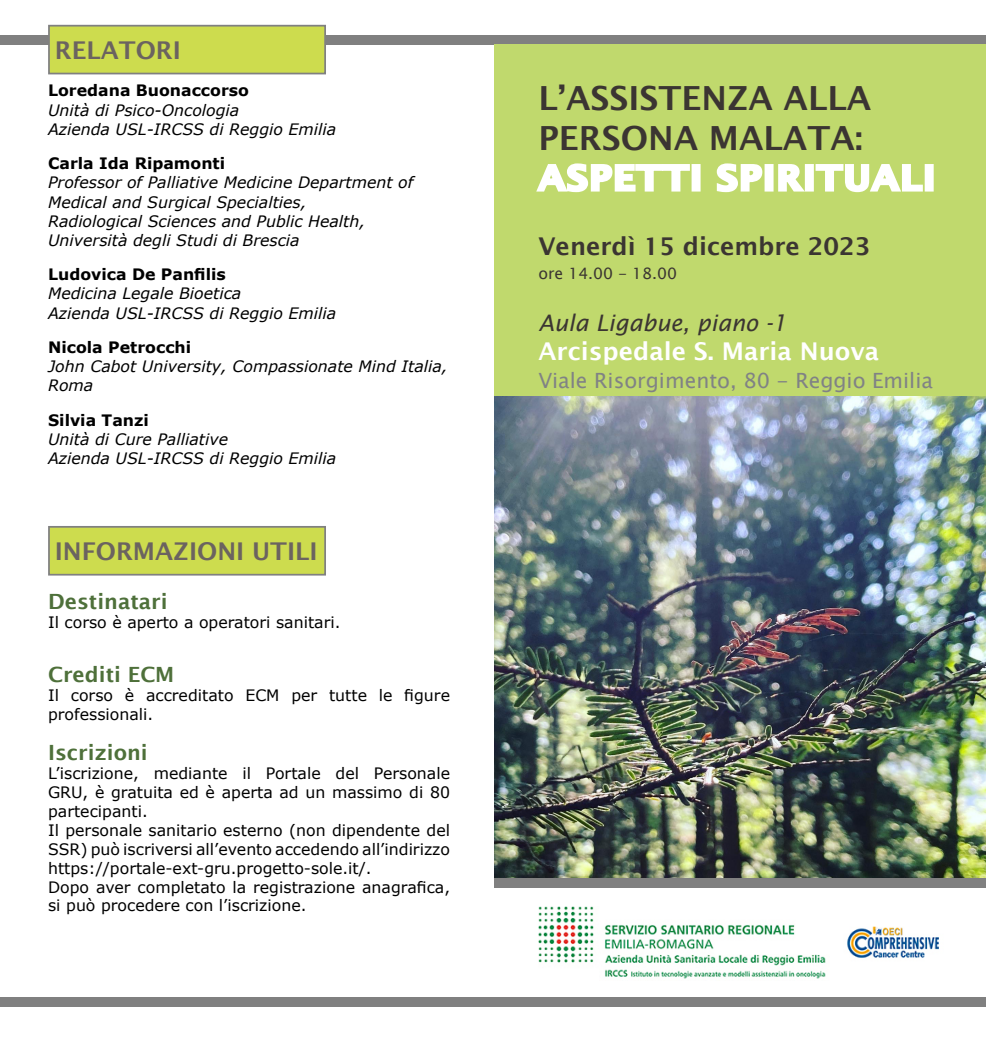
<style>
.page{position:relative;width:986px;height:1042px;background:#fff}
.page>*{position:absolute;margin:0;border:0;box-sizing:border-box;transform-origin:0 0}
.t1{font:600 33.25px/39.9px "Lucida Sans";color:#3b3532}
.t2{font:600 24.5px "Lucida Sans";color:#6b6360}
.t3{font:600 24.5px "Lucida Sans";color:#fff}
.t4{font:600 24.5px "Lucida Sans";color:#3b3532}
.t5{font:italic 22.75px "Lucida Sans";color:#3b3532}
.t6{font:21px "Lucida Sans Unicode";color:#808285}
.t7{font:600 21px "Lucida Sans";color:#4e703a}
.t8{font:15.75px/18.9px "Verdana";color:#000}
.t9{font:italic 15.75px/19.2px "Verdana";color:#000}
.t10{font:700 15.75px "Verdana";color:#000}
.t11{font:15.75px "Lucida Sans Unicode";color:#3b3532}
.s1{color:#fff}
</style>
<div class="page">
<div style="left:0;top:35px;width:986px;height:10px;background:#808080"></div>
<div style="left:0;top:997px;width:986px;height:10px;background:#808080"></div>
<div style="left:495px;top:45px;width:491px;height:833px;background:#c0d96d"></div>
<div style="left:49px;top:527px;width:276px;height:48px;background:#cddc4e"></div>
<div style="left:48px;top:526px;width:278px;height:49px;border:2px solid #808080"></div>
<div style="left:49px;top:26px;width:276px;height:48px;background:#cddc4e"></div>
<div style="left:48px;top:25px;width:278px;height:49px;border:2px solid #808080"></div>
<div style="left:495px;top:878px;width:491px;height:9px;background:#808080"></div>
<img style="left:538px;top:907px;width:401px;height:72px">
<img style="left:495px;top:397px;width:490px;height:481px">
<p class="t2" style="left:55px;top:36px;width:128px">RELATORI</p>
<p class="t10" style="left:48px;top:79px;width:202px">Loredana Buonaccorso</p>
<p class="t9" style="left:48px;top:100px;width:193px">Unità di Psico-Oncologia</p>
<p class="t9" style="left:48px;top:119px;width:290px">Azienda USL-IRCSS di Reggio Emilia</p>
<p class="t10" style="left:48px;top:152px;width:179px">Carla Ida Ripamonti</p>
<p class="t9" style="left:48px;top:173px;width:367px">Professor of Palliative Medicine Department of<br>Medical and Surgical Specialties,</p>
<p class="t9" style="left:48px;top:211px;width:318px">Radiological Sciences and Public Health,</p>
<p class="t9" style="left:48px;top:230px;width:253px">Università degli Studi di Brescia</p>
<p class="t10" style="left:48px;top:263px;width:179px">Ludovica De Panfilis</p>
<p class="t9" style="left:48px;top:284px;width:195px">Medicina Legale Bioetica</p>
<p class="t9" style="left:48px;top:303px;width:290px">Azienda USL-IRCSS di Reggio Emilia</p>
<p class="t10" style="left:48px;top:336px;width:145px">Nicola Petrocchi</p>
<p class="t9" style="left:48px;top:357px;width:401px">John Cabot University, Compassionate Mind Italia,<br>Roma</p>
<p class="t10" style="left:48px;top:409px;width:102px">Silvia Tanzi</p>
<p class="t9" style="left:48px;top:429px;width:181px">Unità di Cure Palliative</p>
<p class="t9" style="left:48px;top:448px;width:290px">Azienda USL-IRCSS di Reggio Emilia</p>
<p class="t2" style="left:55px;top:537px;width:264px">INFORMAZIONI UTILI</p>
<p class="t7" style="left:48px;top:589px;width:121px">Destinatari</p>
<p class="t8" style="left:48px;top:612px;width:294px">Il corso è aperto a operatori sanitari.</p>
<p class="t7" style="left:48px;top:663px;width:128px">Crediti ECM</p>
<p class="t8" style="left:48px;top:686px;width:403px">Il corso è accreditato ECM per tutte le figure professionali.</p>
<p class="t7" style="left:48px;top:741px;width:101px">Iscrizioni</p>
<p class="t8" style="left:48px;top:764px;width:403px;text-align:justify">L’iscrizione, mediante il Portale del Personale GRU, è gratuita ed è aperta ad un massimo di 80 partecipanti.</p>
<p class="t8" style="left:48px;top:820px;width:403px;text-align:justify">Il personale sanitario esterno (non dipendente del SSR) può iscriversi all’evento accedendo all’indirizzo https://portale-ext-gru.progetto-sole.it/.</p>
<p class="t8" style="left:48px;top:877px;width:403px">Dopo aver completato la registrazione anagrafica, si può procedere con l’iscrizione.</p>
<p class="t1" style="left:538px;top:78px;width:398px">L’ASSISTENZA ALLA<br>PERSONA MALATA:<br><span class="s1">ASPETTI SPIRITUALI</span></p>
<p class="t4" style="left:538px;top:232px;width:333px">Venerdì 15 dicembre 2023</p>
<p class="t11" style="left:538px;top:261px;width:140px">ore 14.00 - 18.00</p>
<p class="t5" style="left:538px;top:310px;width:250px">Aula Ligabue, piano -1</p>
<p class="t3" style="left:538px;top:337px;width:342px">Arcispedale S. Maria Nuova</p>
<p class="t6" style="left:538px;top:363px;width:396px">Viale Risorgimento, 80 - Reggio Emilia</p>
</div>
